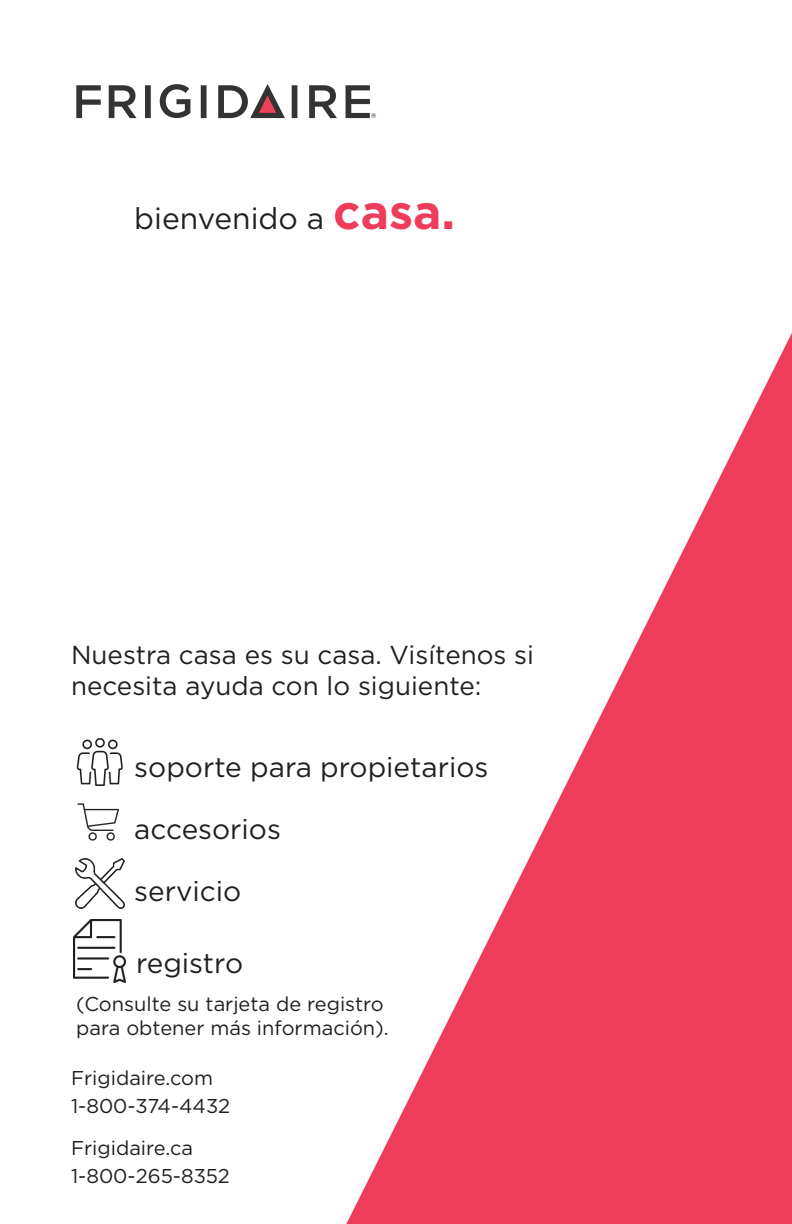
<style>
.page{position:relative;width:792px;height:1224px;background:#fff}
.page>*{position:absolute;margin:0;border:0;box-sizing:border-box;transform-origin:0 0}
.t1{font:30px "Gotham";color:#231f20}
.t2{font:28px "Gotham";color:#231f20}
.t3{font:26px/31.2px "Gotham";color:#231f20}
.t4{font:20px/28px "Gotham";color:#231f20}
.s1{font-weight:700;font-size:48px;color:#ee3c5a}
</style>
<div class="page">
<svg style="left:346px;top:333px;width:446px;height:891px"></svg>
<svg style="left:292px;top:85px;width:5px;height:33px"></svg>
<svg style="left:160px;top:84px;width:30px;height:34px"></svg>
<svg style="left:76px;top:85px;width:25px;height:33px"></svg>
<svg style="left:109px;top:85px;width:28px;height:33px"></svg>
<svg style="left:145px;top:85px;width:6px;height:33px"></svg>
<svg style="left:201px;top:85px;width:6px;height:33px"></svg>
<svg style="left:309px;top:85px;width:28px;height:33px"></svg>
<svg style="left:218px;top:84px;width:67px;height:34px"></svg>
<svg style="left:346px;top:85px;width:30px;height:33px"></svg>
<img style="left:77px;top:803px;width:41px;height:38px">
<img style="left:76px;top:739px;width:47px;height:46px">
<img style="left:75px;top:859px;width:49px;height:49px">
<img style="left:74px;top:920px;width:52px;height:62px">
<h1 class="t1" style="left:134px;top:199px;width:323px">bienvenido a <span class="s1">casa.</span></h1>
<h3 class="t3" style="left:71px;top:638px;width:465px">Nuestra casa es su casa. Visítenos si necesita ayuda con lo siguiente:</h3>
<h2 class="t2" style="left:134px;top:749px;width:356px">soporte para propietarios</h2>
<h2 class="t2" style="left:134px;top:811px;width:148px">accesorios</h2>
<h2 class="t2" style="left:134px;top:874px;width:109px">servicio</h2>
<h2 class="t2" style="left:136px;top:946px;width:109px">registro</h2>
<p class="t4" style="left:76px;top:992px;width:314px;line-height:24px">(Consulte su tarjeta de registro para obtener más información).</p>
<p class="t4" style="left:71px;top:1063px;width:161px">Frigidaire.com<br>1-800-374-4432</p>
<p class="t4" style="left:71px;top:1134px;width:160px">Frigidaire.ca<br>1-800-265-8352</p>
</div>
